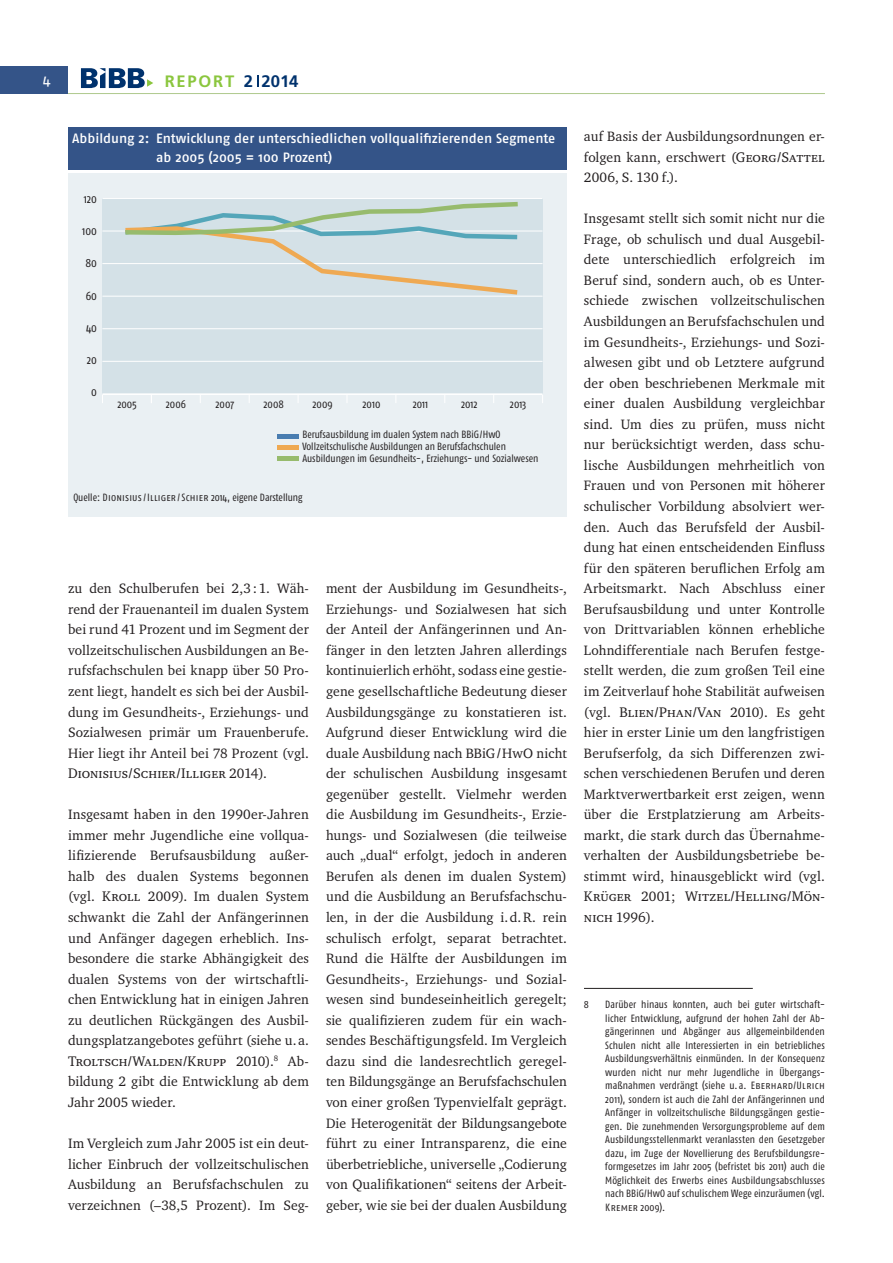
<style>
.page{position:relative;width:893px;height:1263px;background:#fff}
.page>*{position:absolute;margin:0;border:0;box-sizing:border-box;transform-origin:0 0}
.t1{font:700 16.5px "Frutiger";letter-spacing:.11em;color:#8bc63e}
.t2{font:15px "Fago No";color:#fff}
.t3{font:14.25px "Charter ITC Regu SC";letter-spacing:.005em;color:#231f20}
.t4{font:13.95px/20.5px "Charter ITC";letter-spacing:.01em;color:#231f20;text-align:justify}
.t5{font:13.5px/19.5px "Fago No Med";color:#fff}
.t6{font:12px "Fago Co";color:#231f20}
.t7{font:11.25px "Fago Co";color:#231f20}
.t8{font:10.5px/13.5px "Fago Co";color:#231f20;text-align:justify}
.t9{font:10.5px "Fago Co Regular Caps";letter-spacing:.03em;color:#231f20}
.s1{font-size:16.65px;color:#00326d}
.s2{font-family:"Fago Co Regular Caps"}
.s3{font-family:"Frutiger";font-stretch:condensed;font-size:13.95px}
.s4{font-family:"Charter ITC";font-size:13.95px}
.s5{font-family:"Charter ITC Regu SC";font-size:14.25px}
.s6{font-family:"Frutiger";font-stretch:condensed}
.s7{font-family:"Fago Co"}
</style>
<div class="page">
<svg style="left:257px;top:75px;width:1px;height:12px"></svg>
<svg style="left:81px;top:68px;width:72px;height:20px"></svg>
<hr style="left:68px;top:93px;width:757px;height:1px;background:#aec98d">
<div style="left:0;top:66px;width:68px;height:28px;background:#345488"></div>
<hr style="left:584px;top:988px;width:169px;height:1px;background:#231f20">
<div style="left:68px;top:128px;width:499px;height:42px;background:#345488"></div>
<div style="left:68px;top:173px;width:499px;height:344px;background:#eaf0f3"></div>
<div style="left:102px;top:198px;width:440px;height:196px;background:#d4e1e7"></div>
<hr style="left:102px;top:394px;width:440px;height:1px;background:#fff">
<hr style="left:102px;top:198px;width:440px;height:1px;background:#fff">
<hr style="left:102px;top:231px;width:440px;height:1px;background:#fff">
<hr style="left:102px;top:263px;width:440px;height:1px;background:#fff">
<hr style="left:102px;top:296px;width:440px;height:1px;background:#fff">
<hr style="left:102px;top:328px;width:440px;height:1px;background:#fff">
<hr style="left:102px;top:361px;width:440px;height:1px;background:#fff">
<hr style="left:102px;top:393px;width:440px;height:1px;background:#fff">
<svg style="left:120px;top:201px;width:402px;height:96px"></svg>
<hr style="left:277px;top:434px;width:21px;height:4px;background:#497db0">
<div style="left:277px;top:445px;width:21px;height:5px;background:#efa952"></div>
<div style="left:277px;top:456px;width:21px;height:5px;background:#97bb6d"></div>
<p class="t2" style="left:43px;top:71px;width:9px">4</p>
<p class="t1" style="left:165px;top:72px;width:135px">REPORT <span class="s1">2 2014</span></p>
<p class="t5" style="left:156px;top:128px;width:401px;text-indent:-84px">Abbildung 2: Entwicklung der unterschiedlichen vollqualifizierenden Segmente ab 2005 (2005 = 100 Prozent)</p>
<p class="t6" style="left:84px;top:192px;width:15px">120</p>
<p class="t6" style="left:82px;top:224px;width:16px">100</p>
<p class="t6" style="left:85px;top:256px;width:13px">80</p>
<p class="t6" style="left:86px;top:289px;width:13px">60</p>
<p class="t6" style="left:86px;top:321px;width:13px">40</p>
<p class="t6" style="left:87px;top:353px;width:12px">20</p>
<p class="t6" style="left:91px;top:385px;width:7px">0</p>
<p class="t7" style="left:117px;top:397px;width:21px">2005</p>
<p class="t7" style="left:166px;top:397px;width:22px">2006</p>
<p class="t7" style="left:216px;top:397px;width:20px">2007</p>
<p class="t7" style="left:264px;top:397px;width:22px">2008</p>
<p class="t7" style="left:313px;top:397px;width:22px">2009</p>
<p class="t7" style="left:363px;top:397px;width:19px">2010</p>
<p class="t7" style="left:413px;top:397px;width:17px">2011</p>
<p class="t7" style="left:461px;top:397px;width:18px">2012</p>
<p class="t7" style="left:510px;top:397px;width:18px">2013</p>
<p class="t8" style="left:302px;top:429px;width:238px;line-height:12px;text-align:left">Berufsausbildung im dualen System nach BBiG/HwO<br>Vollzeitschulische Ausbildungen an Berufsfachschulen<br>Ausbildungen im Gesundheits-, Erziehungs- und Sozialwesen</p>
<p class="t8" style="left:73px;top:490px;width:231px">Quelle: <span class="s2">Dionisius</span>/<span class="s2">Illiger</span> /<span class="s2">Schier</span> 2014, eigene Darstellung</p>
<p class="t4" style="left:68px;top:578px;width:242px">zu den Schulberufen bei 2,3:1. Wäh&shy;rend der Frauenanteil im dualen System bei rund 41 Prozent und im Segment der vollzeitschulischen Ausbildungen an Be&shy;rufsfachschulen bei knapp über 50 Pro&shy;zent liegt, handelt es sich bei der Ausbil&shy;dung im Gesundheits-, Erziehungs- und Sozialwesen primär um Frauenberufe.<br>Hier liegt ihr Anteil bei 78 Prozent (vgl.</p>
<p class="t3" style="left:68px;top:764px;width:200px">Dionisius<span class="s3">/</span>Schier<span class="s3">/</span>Illiger <span class="s4">2014).</span></p>
<p class="t4" style="left:68px;top:804px;width:242px">Insgesamt haben in den 1990er-Jahren immer mehr Jugendliche eine vollqua&shy;lifizierende Berufsausbildung außer&shy;halb des dualen Systems begonnen (vgl. <span class="s5">Kroll</span> 2009). Im dualen System schwankt die Zahl der Anfängerinnen und Anfänger dagegen erheblich. Ins&shy;besondere die starke Abhängigkeit des dualen Systems von der wirtschaftli&shy;chen Entwicklung hat in einigen Jahren zu deutlichen Rückgängen des Ausbil&shy;dungsplatzangebotes geführt (siehe u.a.</p>
<p class="t3" style="left:68px;top:1052px;width:242px">Troltsch<span class="s3">/</span>Walden<span class="s3">/</span>Krupp <span class="s4">2010).</span><sup>8</sup> <span class="s4">Ab-</span></p>
<p class="t4" style="left:68px;top:1071px;width:242px">bildung 2 gibt die Entwicklung ab dem<br>Jahr 2005 wieder.</p>
<p class="t4" style="left:68px;top:1133px;width:242px">Im Vergleich zum Jahr 2005 ist ein deut&shy;licher Einbruch der vollzeitschulischen Ausbildung an Berufsfachschulen zu verzeichnen (–38,5 Prozent). Im Seg-</p>
<p class="t4" style="left:326px;top:578px;width:242px">ment der Ausbildung im Gesundheits-, Erziehungs- und Sozialwesen hat sich der Anteil der Anfängerinnen und An&shy;fänger in den letzten Jahren allerdings kontinuierlich erhöht, sodass eine gestie&shy;gene gesellschaftliche Bedeutung dieser Ausbildungsgänge zu konstatieren ist.<br>Aufgrund dieser Entwicklung wird die duale Ausbildung nach BBiG<span class="s6">/</span>HwO nicht der schulischen Ausbildung insgesamt gegenüber gestellt. Vielmehr werden die Ausbildung im Gesundheits-, Erzie&shy;hungs- und Sozialwesen (die teilweise auch „dual“ erfolgt, jedoch in anderen Berufen als denen im dualen System) und die Ausbildung an Berufsfachschu&shy;len, in der die Ausbildung i.d.R. rein schulisch erfolgt, separat betrachtet.<br>Rund die Hälfte der Ausbildungen im Gesundheits-, Erziehungs- und Sozial&shy;wesen sind bundeseinheitlich geregelt; sie qualifizieren zudem für ein wach&shy;sendes Beschäftigungsfeld. Im Vergleich dazu sind die landesrechtlich geregel&shy;ten Bildungsgänge an Berufsfachschulen von einer großen Typenvielfalt geprägt.<br>Die Heterogenität der Bildungsangebote führt zu einer Intransparenz, die eine überbetriebliche, universelle „Codierung von Qualifikationen“ seitens der Arbeit&shy;geber, wie sie bei der dualen Ausbildung</p>
<p class="t4" style="left:584px;top:126px;width:242px">auf Basis der Ausbildungsordnungen er&shy;folgen kann, erschwert (<span class="s5">Georg</span><span class="s6">/</span><span class="s5">Sattel </span>2006, S. 130 f.).</p>
<p class="t4" style="left:584px;top:208px;width:242px">Insgesamt stellt sich somit nicht nur die Frage, ob schulisch und dual Ausgebil&shy;dete unterschiedlich erfolgreich im Beruf sind, sondern auch, ob es Unter&shy;schiede zwischen vollzeitschulischen Ausbildungen an Berufsfachschulen und im Gesundheits-, Erziehungs- und Sozi&shy;alwesen gibt und ob Letztere aufgrund der oben beschriebenen Merkmale mit einer dualen Ausbildung vergleichbar sind. Um dies zu prüfen, muss nicht nur berücksichtigt werden, dass schu&shy;lische Ausbildungen mehrheitlich von Frauen und von Personen mit höherer schulischer Vorbildung absolviert wer&shy;den. Auch das Berufsfeld der Ausbil&shy;dung hat einen entscheidenden Einfluss für den späteren beruflichen Erfolg am Arbeitsmarkt. Nach Abschluss einer Berufsausbildung und unter Kontrolle von Drittvariablen können erhebliche Lohndifferentiale nach Berufen festge&shy;stellt werden, die zum großen Teil eine im Zeitverlauf hohe Stabilität aufweisen (vgl. <span class="s5">Blien</span><span class="s6">/</span><span class="s5">Phan</span><span class="s6">/</span><span class="s5">Van</span> 2010). Es geht hier in erster Linie um den langfristigen Berufserfolg, da sich Differenzen zwi&shy;schen verschiedenen Berufen und deren Marktverwertbarkeit erst zeigen, wenn über die Erstplatzierung am Arbeits&shy;markt, die stark durch das Übernahme&shy;verhalten der Ausbildungsbetriebe be&shy;stimmt wird, hinausgeblickt wird (vgl.</p>
<p class="t3" style="left:584px;top:888px;width:242px">Krüger <span class="s4">2001;</span> Witzel<span class="s3">/</span>Helling<span class="s3">/</span>Mön-</p>
<p class="t4" style="left:584px;top:907px;width:72px"><span class="s5">nich</span> 1996).</p>
<p class="t8" style="left:584px;top:998px;width:7px">8</p>
<p class="t8" style="left:605px;top:998px;width:221px">Darüber hinaus konnten, auch bei guter wirtschaft&shy;licher Entwicklung, aufgrund der hohen Zahl der Ab&shy;gängerinnen und Abgänger aus allgemeinbildenden Schulen nicht alle Interessierten in ein betriebliches Ausbildungsverhältnis einmünden. In der Konsequenz wurden nicht nur mehr Jugendliche in Übergangs&shy;maßnahmen verdrängt (siehe u. a. <span class="s2">Eberhard/Ulrich </span>2011), sondern ist auch die Zahl der Anfängerinnen und Anfänger in vollzeitschulische Bildungsgängen gestie&shy;gen. Die zunehmenden Versorgungsprobleme auf dem Ausbildungsstellenmarkt veranlassten den Gesetzgeber dazu, im Zuge der Novellierung des Berufsbildungsre&shy;formgesetzes im Jahr 2005 (befristet bis 2011) auch die Möglichkeit des Erwerbs eines Ausbildungsabschlusses nach BBiG/HwO auf schulischem Wege einzuräumen (vgl.</p>
<p class="t9" style="left:605px;top:1201px;width:61px">Kremer <span class="s7">2009).</span></p>
</div>
